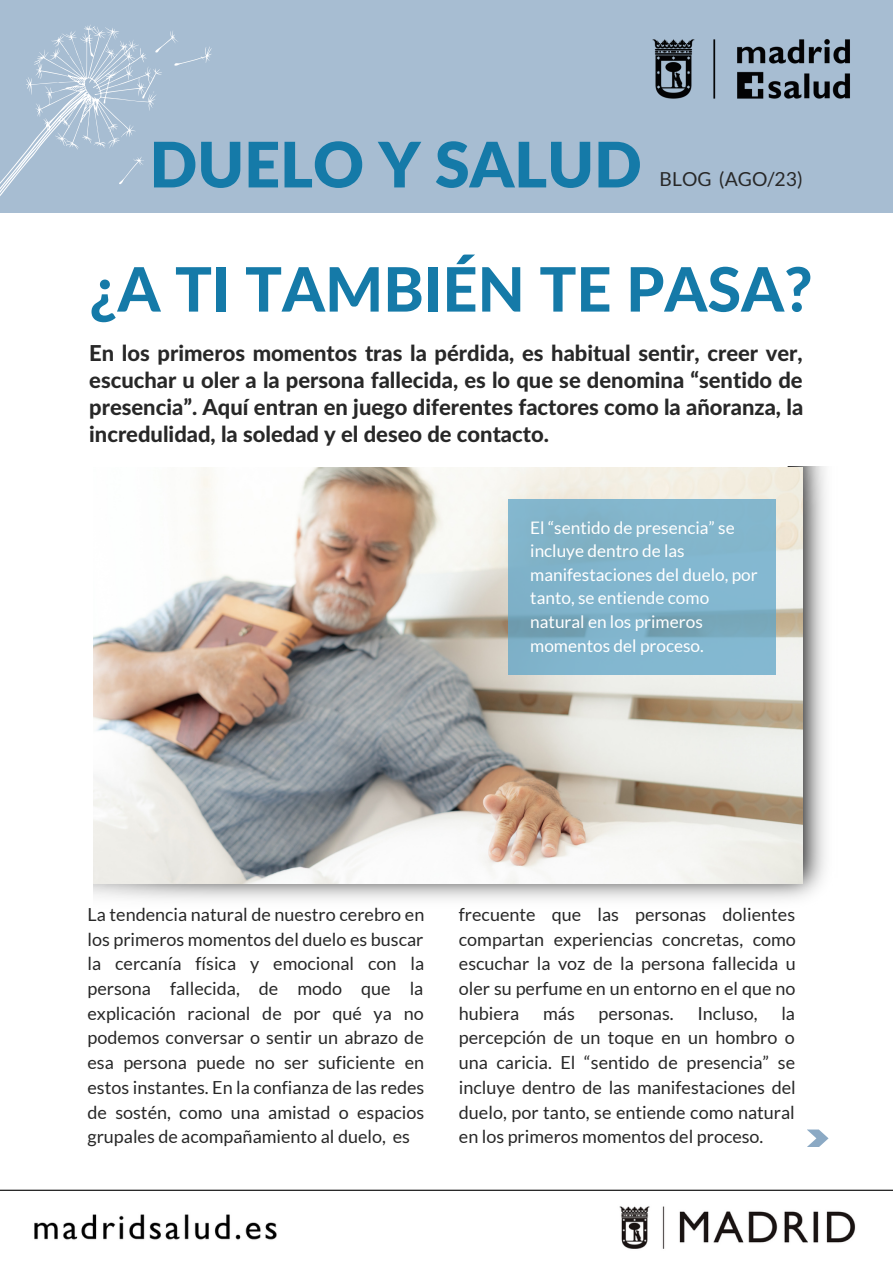
<style>
.page{position:relative;width:893px;height:1264px;background:#fff}
.page>*{position:absolute;margin:0;border:0;box-sizing:border-box;transform-origin:0 0}
.t1{font:900 62.7px "Lato Latin";color:#157aa8}
.t2{font:800 61.2px "Lato Latin";color:#157aa8}
.t3{font:800 21.9px/27px "Lato Latin";color:#282828;text-align:justify}
.t4{font:19.35px "Lato";color:#282828}
.t5{font:18px/24.8px "Lato";color:#282828;text-align:justify}
.t6{font:17.25px/23.5px "Lato";color:#fff}
</style>
<div class="page">
<img style="left:0;top:1190px;width:891px;height:59px">
<hr style="left:0;top:1189px;width:892px;height:1px;background:#000">
<div style="left:0;top:0;width:892px;height:213px;background:#a7bdd2"></div>
<img style="left:652px;top:39px;width:198px;height:60px">
<svg style="left:0;top:25px;width:212px;height:171px"></svg>
<img style="left:94px;top:466px;width:732px;height:434px">
<img style="left:94px;top:467px;width:708px;height:416px">
<svg style="left:508px;top:499px;width:267px;height:176px;fill:#82b6cc"></svg>
<svg style="left:807px;top:1129px;width:21px;height:18px"></svg>
<p class="t1" style="left:149px;top:137px;width:493px">DUELO Y SALUD</p>
<p class="t4" style="left:659px;top:167px;width:145px">BLOG (AGO/23)</p>
<p class="t2" style="left:89px;top:262px;width:724px">¿A TI TAMBIÉN TE PASA?</p>
<p class="t3" style="left:89px;top:341px;width:715px">En los primeros momentos tras la pérdida, es habitual sentir, creer ver, escuchar u oler a la persona fallecida, es lo que se denomina “sentido de presencia”. Aquí entran en juego diferentes factores como la añoranza, la incredulidad, la soledad y el deseo de contacto.</p>
<p class="t6" style="left:530px;top:515px;width:229px">El “sentido de presencia” se incluye dentro de las manifestaciones del duelo, por tanto, se entiende como natural en los primeros momentos del proceso.</p>
<p class="t5" style="left:87px;top:901px;width:338px">La tendencia natural de nuestro cerebro en los primeros momentos del duelo es buscar la cercanía física y emocional con la persona fallecida, de modo que la explicación racional de por qué ya no podemos conversar o sentir un abrazo de esa persona puede no ser suficiente en estos instantes. En la confianza de las redes de sostén, como una amistad o espacios grupales de acompañamiento al duelo, es</p>
<p class="t5" style="left:459px;top:901px;width:338px">frecuente que las personas dolientes compartan experiencias concretas, como escuchar la voz de la persona fallecida u oler su perfume en un entorno en el que no hubiera</p>
<p class="t5" style="left:459px;top:1000px;width:338px;text-indent:322px">la percepción de un toque en un hombro o una caricia. El “sentido de presencia” se incluye dentro de las manifestaciones del duelo, por tanto, se entiende como natural en los primeros momentos del proceso.</p>
<p class="t5" style="left:543px;top:1000px;width:33px">más</p>
<p class="t5" style="left:598px;top:1000px;width:77px">personas.</p>
<p class="t5" style="left:697px;top:1000px;width:62px">Incluso,</p>
</div>
